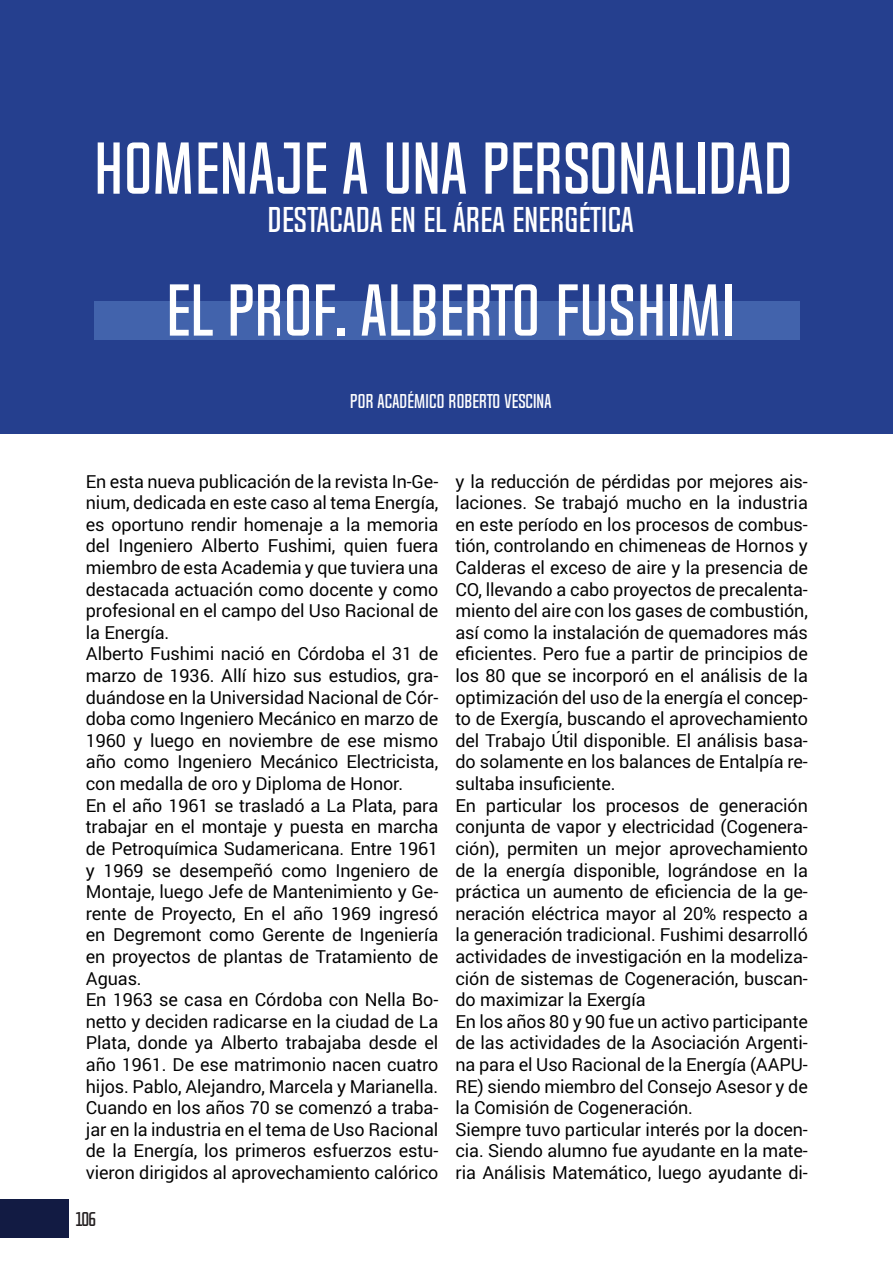
<style>
.page{position:relative;width:893px;height:1263px;background:#fff}
.page>*{position:absolute;margin:0;border:0;box-sizing:border-box;transform-origin:0 0}
.t1{font:66px "Chosence";color:#fff}
.t2{font:32.25px "Chosence";color:#fff}
.t3{font:18px/21.6px "Roboto";letter-spacing:-.005em;color:#000;text-align:justify}
.t4{font:18px "Chosence";color:#fff}
.t5{font:18px "Chosence";color:#231f20}
</style>
<div class="page">
<div style="left:0;top:1199px;width:68px;height:38px;background:#121b43"></div>
<div style="left:0;top:0;width:893px;height:434px;background:#253f8e"></div>
<div style="left:94px;top:301px;width:706px;height:38px;background:#4263ac"></div>
<p class="t1" style="left:94px;top:132px;width:700px">HOMENAJE A UNA PERSONALIDAD</p>
<p class="t2" style="left:268px;top:202px;width:368px">DESTACADA EN EL ÁREA ENERGÉTICA</p>
<p class="t1" style="left:166px;top:274px;width:571px">EL PROF. ALBERTO FUSHIMI</p>
<p class="t4" style="left:350px;top:391px;width:203px">POR ACADÉMICO ROBERTO VESCINA</p>
<p class="t3" style="left:86px;top:470px;width:354px">En esta nueva publicación de la revista In-Ge&shy;nium, dedicada en este caso al tema Energía, es oportuno rendir homenaje a la memoria del Ingeniero Alberto Fushimi, quien fuera miembro de esta Academia y que tuviera una destacada actuación como docente y como profesional en el campo del Uso Racional de la Energía.</p>
<p class="t3" style="left:86px;top:643px;width:354px">Alberto Fushimi nació en Córdoba el 31 de marzo de 1936. Allí hizo sus estudios, gra&shy;duándose en la Universidad Nacional de Cór&shy;doba como Ingeniero Mecánico en marzo de 1960 y luego en noviembre de ese mismo año como Ingeniero Mecánico Electricista, con medalla de oro y Diploma de Honor.</p>
<p class="t3" style="left:86px;top:794px;width:354px">En el año 1961 se trasladó a La Plata, para trabajar en el montaje y puesta en marcha de Petroquímica Sudamericana. Entre 1961 y 1969 se desempeñó como Ingeniero de Montaje, luego Jefe de Mantenimiento y Ge&shy;rente de Proyecto, En el año 1969 ingresó en Degremont como Gerente de Ingeniería en proyectos de plantas de Tratamiento de Aguas.</p>
<p class="t3" style="left:86px;top:988px;width:354px">En 1963 se casa en Córdoba con Nella Bo&shy;netto y deciden radicarse en la ciudad de La Plata, donde ya Alberto trabajaba desde el año 1961. De ese matrimonio nacen cuatro hijos. Pablo, Alejandro, Marcela y Marianella.</p>
<p class="t3" style="left:86px;top:1096px;width:354px">Cuando en los años 70 se comenzó a traba&shy;jar en la industria en el tema de Uso Racional de la Energía, los primeros esfuerzos estu&shy;vieron dirigidos al aprovechamiento calórico</p>
<p class="t5" style="left:76px;top:1209px;width:22px">106</p>
<p class="t3" style="left:455px;top:470px;width:354px">y la reducción de pérdidas por mejores ais&shy;laciones. Se trabajó mucho en la industria en este período en los procesos de combus&shy;tión, controlando en chimeneas de Hornos y Calderas el exceso de aire y la presencia de CO, llevando a cabo proyectos de precalenta&shy;miento del aire con los gases de combustión, así como la instalación de quemadores más eficientes. Pero fue a partir de principios de los 80 que se incorporó en el análisis de la optimización del uso de la energía el concep&shy;to de Exergía, buscando el aprovechamiento del Trabajo Útil disponible. El análisis basa&shy;do solamente en los balances de Entalpía re&shy;sultaba insuficiente.</p>
<p class="t3" style="left:455px;top:794px;width:354px">En particular los procesos de generación conjunta de vapor y electricidad (Cogenera&shy;ción), permiten un mejor aprovechamiento de la energía disponible, lográndose en la práctica un aumento de eficiencia de la ge&shy;neración eléctrica mayor al 20% respecto a la generación tradicional. Fushimi desarrolló actividades de investigación en la modeliza&shy;ción de sistemas de Cogeneración, buscan&shy;do maximizar la Exergía</p>
<p class="t3" style="left:455px;top:1010px;width:354px">En los años 80 y 90 fue un activo participante de las actividades de la Asociación Argenti&shy;na para el Uso Racional de la Energía (AAPU-RE) siendo miembro del Consejo Asesor y de la Comisión de Cogeneración.</p>
<p class="t3" style="left:455px;top:1118px;width:354px">Siempre tuvo particular interés por la docen&shy;cia. Siendo alumno fue ayudante en la mate&shy;ria Análisis Matemático, luego ayudante di-</p>
</div>
